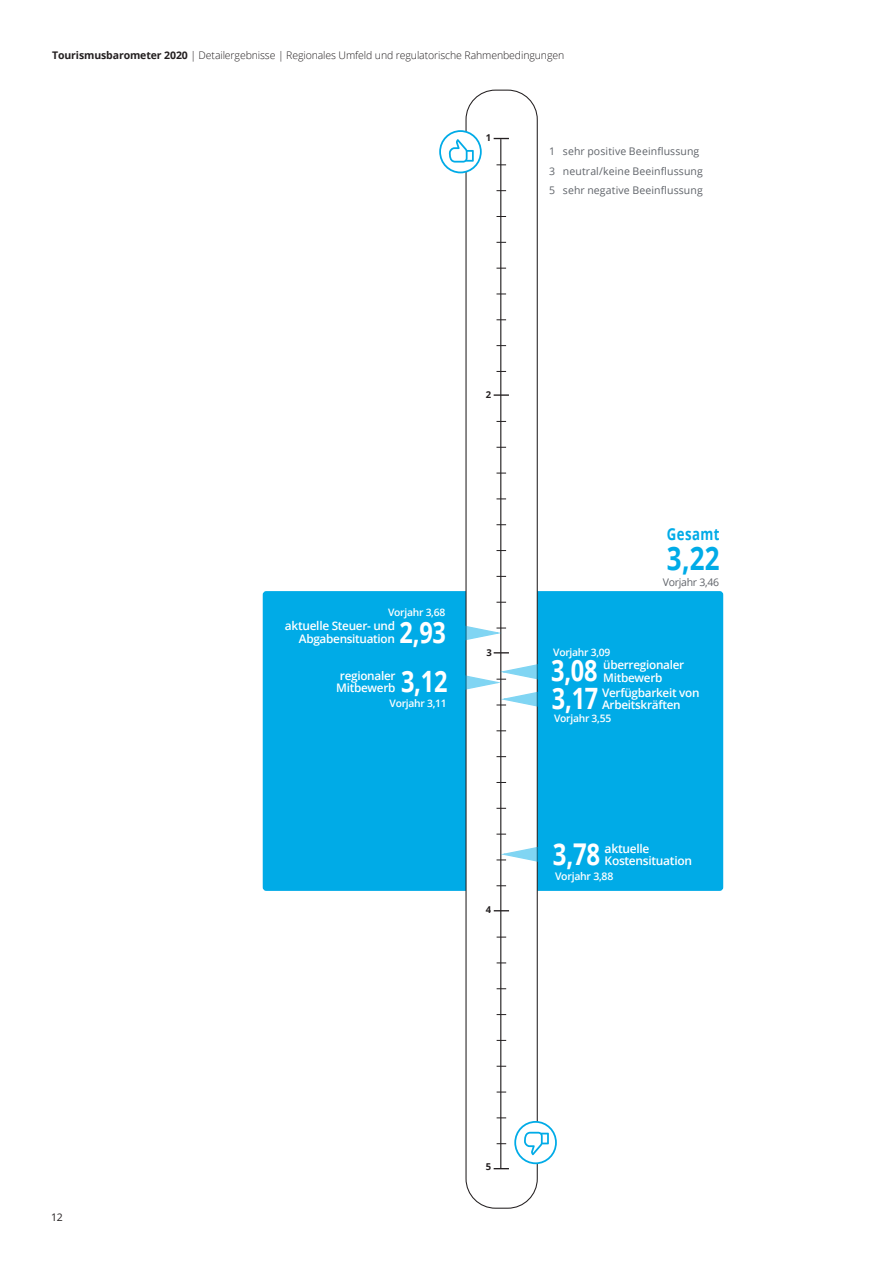
<style>
.page{position:relative;width:893px;height:1263px;background:#fff}
.page>*{position:absolute;margin:0;border:0;box-sizing:border-box;transform-origin:0 0}
.t1{font:700 32.4px "Open Sans";color:#00abe7;scale:.8 1}
.t2{font:700 30px "Open Sans";color:#fff;scale:.8 1}
.t3{font:700 29.4px "Open Sans";letter-spacing:-.01em;color:#fff;scale:.8 1}
.t4{font:700 16.5px "Open Sans";letter-spacing:.03em;color:#00abe7;scale:.8 1}
.t5{font:600 12px/12.8px "Open Sans";letter-spacing:-.025em;color:#fff}
.t6{font:600 11.7px/12.5px "Open Sans";letter-spacing:-.025em;color:#fff}
.t7{font:300 10.5px "Open Sans";letter-spacing:-.01em;color:#231f20}
.t8{font:10.5px/19.5px "Open Sans";letter-spacing:.01em;color:#5f6369}
.t9{font:600 10.5px "Open Sans";letter-spacing:-.025em;color:#fff}
.t10{font:10.5px "Open Sans";letter-spacing:-.025em;color:#5f6369}
.t11{font:10.5px "Open Sans";color:#231f20}
.t12{font:600 10.35px "Open Sans";letter-spacing:-.025em;color:#fff}
.t13{font:700 9.45px "Open Sans";color:#231f20}
.s1{font-weight:700}
.s2{font-size:11.85px}
.s3{font-size:12.15px}
</style>
<div class="page">
<div style="left:264px;top:593px;width:458px;height:296px;background:#00abe7;border-radius:2px"></div>
<div style="left:263px;top:591px;width:460px;height:300px;border:3px solid #00abe7;border-radius:2px"></div>
<div style="left:466px;top:90px;width:71px;height:1118px;background:#fff;border-radius:29px"></div>
<div style="left:465px;top:90px;width:73px;height:1119px;border:1px solid #231f20;border-radius:29px"></div>
<hr style="left:500px;top:139px;width:1px;height:1030px;background:#231f20">
<svg style="left:494px;top:910px;width:15px;height:1px"></svg>
<svg style="left:494px;top:652px;width:15px;height:1px"></svg>
<svg style="left:494px;top:394px;width:15px;height:2px"></svg>
<svg style="left:494px;top:138px;width:15px;height:1px"></svg>
<svg style="left:496px;top:843px;width:42px;height:23px"></svg>
<svg style="left:465px;top:622px;width:41px;height:22px"></svg>
<svg style="left:439px;top:130px;width:43px;height:43px"></svg>
<svg style="left:494px;top:1117px;width:63px;height:52px"></svg>
<svg style="left:465px;top:661px;width:73px;height:49px"></svg>
<p class="t7" style="left:52px;top:48px;width:514px"><span class="s1">Tourismusbarometer 2020</span> | Detailergebnisse | Regionales Umfeld und regulatorische Rahmenbedingungen</p>
<p class="t11" style="left:51px;top:1210px;width:13px">12</p>
<p class="t13" style="left:486px;top:131px;width:7px">1</p>
<p class="t8" style="left:549px;top:142px;width:155px">1 sehr positive Beeinflussung<br>3 neutral/keine Beeinflussung<br>5 sehr negative Beeinflussung</p>
<p class="t13" style="left:486px;top:388px;width:7px">2</p>
<p class="t12" style="left:388px;top:605px;width:59px">Vorjahr 3,68</p>
<p class="t6" style="left:285px;top:619px;width:112px;text-align:right"><span class="s2">aktuelle</span> Steuer- und<br>Abgabensituatio<span class="s2">n</span></p>
<h3 class="t3" style="left:400px;top:611px;width:60px">2,93</h3>
<p class="t6" style="left:336px;top:669px;width:61px;text-align:center"><span class="s2">r</span>egionaler<br>Mitbewerb</p>
<p class="t12" style="left:390px;top:696px;width:59px">Vorjahr 3,11</p>
<h3 class="t3" style="left:401px;top:661px;width:60px">3,12</h3>
<p class="t13" style="left:487px;top:646px;width:7px">3</p>
<p class="t13" style="left:486px;top:903px;width:7px">4</p>
<h3 class="t4" style="left:667px;top:522px;width:67px">Gesamt</h3>
<h1 class="t1" style="left:667px;top:535px;width:67px">3,22</h1>
<p class="t10" style="left:663px;top:575px;width:58px">Vorjahr 3,46</p>
<p class="t12" style="left:553px;top:645px;width:59px">Vorjahr 3,09</p>
<h3 class="t3" style="left:551px;top:650px;width:60px">3,08</h3>
<p class="t6" style="left:603px;top:658px;width:83px">überregionaler<br>Mitbewerb</p>
<h3 class="t3" style="left:552px;top:677px;width:60px">3,17</h3>
<p class="t6" style="left:602px;top:686px;width:99px">Verfügbarkeit von<br>Arbeitskräften</p>
<p class="t12" style="left:554px;top:711px;width:59px">Vorjahr 3,55</p>
<h2 class="t2" style="left:553px;top:833px;width:61px">3,78</h2>
<p class="t5" style="left:605px;top:841px;width:89px"><span class="s3">akt</span>uelle<br>Kostensituation</p>
<p class="t9" style="left:555px;top:869px;width:60px">Vorjahr 3,88</p>
<p class="t13" style="left:486px;top:1160px;width:7px">5</p>
</div>
